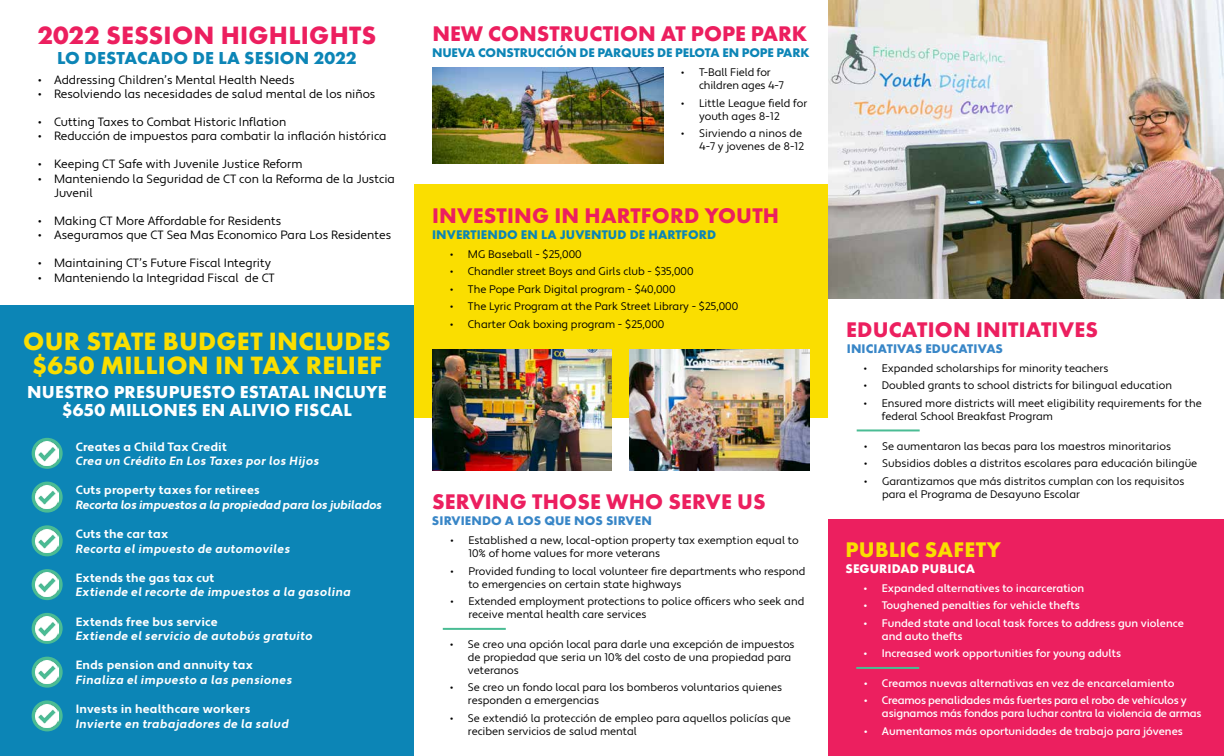
<style>
.page{position:relative;width:1224px;height:756px;background:#fff}
.page>*{position:absolute;margin:0;border:0;box-sizing:border-box;transform-origin:0 0}
.t1{font:700 26px/24px "Futura PT";letter-spacing:.01em;color:#fade00;text-align:center}
.t2{font:700 26px "Futura PT";letter-spacing:.01em;color:#ec1f5f}
.t3{font:700 22px "Futura PT";letter-spacing:.01em;color:#ec1f5f}
.t4{font:700 22px "Futura PT";letter-spacing:.01em;color:#fade00}
.t5{font:700 18px/18px "Futura PT";letter-spacing:.01em;color:#fff;text-align:center}
.t6{font:700 18px "Futura PT";letter-spacing:.01em;color:#0c85b6}
.t7{font:700 13px "Futura PT";letter-spacing:.01em;color:#3886c7}
.t8{font:700 13px "Futura PT";letter-spacing:-.01em;color:#0c85b6}
.t9{font:700 13px "Futura PT";letter-spacing:.01em;color:#0c85b6}
.t10{font:700 13px "Futura PT";letter-spacing:.01em;color:#fff}
.t11{font:12px/14.4px "Apertura";color:#000}
.t12{font:12px "Apertura Bold Obliq";letter-spacing:.02em;color:#fff}
.t13{font:700 12px "Apertura";letter-spacing:.02em;color:#fff}
.t14{font:12px "Apertura Bold Obliq";letter-spacing:-.02em;color:#fff}
.t15{font:11px/13px "Apertura";color:#000}
.t16{font:500 11px/13px "Apertura";color:#fff}
.t17{font:500 11px/13px "Apertura";letter-spacing:-.02em;color:#fff}
</style>
<div class="page">
<div style="left:0;top:305px;width:414px;height:451px;background:#0c85b6"></div>
<div style="left:414px;top:185px;width:414px;height:233px;background:#fade00"></div>
<div style="left:828px;top:519px;width:396px;height:237px;background:#ec1f5f"></div>
<img style="left:828px;top:0;width:396px;height:299px">
<img style="left:432px;top:68px;width:231px;height:95px">
<svg style="left:32px;top:438px;width:31px;height:31px"></svg>
<img style="left:35px;top:442px;width:24px;height:23px">
<div style="left:32px;top:482px;width:31px;height:31px;background:#4abc94;border-radius:50%"></div>
<img style="left:35px;top:485px;width:24px;height:24px">
<div style="left:32px;top:525px;width:31px;height:31px;background:#4abc94;border-radius:50%"></div>
<img style="left:35px;top:529px;width:24px;height:24px">
<svg style="left:32px;top:569px;width:31px;height:31px"></svg>
<img style="left:35px;top:573px;width:24px;height:23px">
<svg style="left:32px;top:613px;width:31px;height:31px"></svg>
<img style="left:35px;top:617px;width:24px;height:23px">
<div style="left:32px;top:657px;width:31px;height:31px;background:#4abc94;border-radius:50%"></div>
<img style="left:35px;top:660px;width:24px;height:24px">
<div style="left:32px;top:700px;width:31px;height:31px;background:#4abc94;border-radius:50%"></div>
<img style="left:35px;top:704px;width:24px;height:24px">
<img style="left:432px;top:349px;width:180px;height:122px">
<img style="left:630px;top:349px;width:180px;height:122px">
<hr style="left:856px;top:667px;width:63px;height:2px;background:#4abc94">
<hr style="left:857px;top:429px;width:63px;height:2px;background:#4abc94">
<hr style="left:443px;top:628px;width:63px;height:2px;background:#4abc94">
<h1 class="t2" style="left:37px;top:19px;width:341px">2022 SESSION HIGHLIGHTS</h1>
<h2 class="t3" style="left:432px;top:20px;width:376px">NEW CONSTRUCTION AT POPE PARK</h2>
<h3 class="t6" style="left:57px;top:46px;width:301px">LO DESTACADO DE LA SESION 2022</h3>
<p class="t8" style="left:432px;top:44px;width:379px">NUEVA CONSTRUCCIÓN DE PARQUES DE PELOTA EN POPE PARK</p>
<p class="t15" style="left:699px;top:66px;width:86px;text-indent:-18px">• T-Ball Field for children ages 4-7</p>
<p class="t15" style="left:699px;top:97px;width:110px;text-indent:-18px">• Little League field for youth ages 8-12</p>
<p class="t15" style="left:681px;top:127px;width:125px;text-align:right">• Sirviendo a ninos de<br>4-7 y jovenes de 8-12</p>
<p class="t11" style="left:38px;top:73px;width:258px">• Addressing Children’s Mental Health Needs</p>
<p class="t11" style="left:38px;top:87px;width:339px">• Resolviendo las necesidades de salud mental de los niños</p>
<p class="t11" style="left:38px;top:115px;width:250px">• Cutting Taxes to Combat Historic Inflation</p>
<p class="t11" style="left:38px;top:130px;width:350px">• Reducción de impuestos para combatir la inflación histórica</p>
<p class="t11" style="left:38px;top:157px;width:266px">• Keeping CT Safe with Juvenile Justice Reform</p>
<p class="t11" style="left:54px;top:172px;width:343px;text-indent:-16px">• Manteniendo la Seguridad de CT con la Reforma de la Justcia<br>Juvenil</p>
<p class="t11" style="left:38px;top:214px;width:244px">• Making CT More Affordable for Residents</p>
<p class="t11" style="left:38px;top:229px;width:354px">• Aseguramos que CT Sea Mas Economico Para Los Residentes</p>
<p class="t11" style="left:38px;top:256px;width:234px">• Maintaining CT’s Future Fiscal Integrity</p>
<p class="t11" style="left:38px;top:271px;width:238px">• Manteniendo la Integridad Fiscal de CT</p>
<h2 class="t3" style="left:432px;top:202px;width:349px">INVESTING IN HARTFORD YOUTH</h2>
<p class="t9" style="left:432px;top:226px;width:286px">INVERTIENDO EN LA JUVENTUD DE HARTFORD</p>
<p class="t15" style="left:450px;top:248px;width:133px">• MG Baseball - $25,000</p>
<p class="t15" style="left:450px;top:265px;width:245px">• Chandler street Boys and Girls club - $35,000</p>
<p class="t15" style="left:450px;top:283px;width:227px">• The Pope Park Digital program - $40,000</p>
<p class="t15" style="left:450px;top:300px;width:290px">• The Lyric Program at the Park Street Library - $25,000</p>
<p class="t15" style="left:450px;top:318px;width:216px">• Charter Oak boxing program - $25,000</p>
<h1 class="t1" style="left:23px;top:328px;width:369px">OUR STATE BUDGET INCLUDES $650 MILLION IN TAX RELIEF</h1>
<h3 class="t5" style="left:27px;top:383px;width:361px">NUESTRO PRESUPUESTO ESTATAL INCLUYE $650 MILLONES EN ALIVIO FISCAL</h3>
<p class="t13" style="left:76px;top:439px;width:153px">Creates a Child Tax Credit</p>
<p class="t12" style="left:76px;top:454px;width:245px">Crea un Crédito En Los Taxes por los Hijos</p>
<p class="t13" style="left:76px;top:483px;width:186px">Cuts property taxes for retirees</p>
<p class="t14" style="left:76px;top:497px;width:308px">Recorta los impuestos a la propiedad para los jubilados</p>
<p class="t13" style="left:76px;top:527px;width:94px">Cuts the car tax</p>
<p class="t12" style="left:76px;top:541px;width:216px">Recorta el impuesto de automoviles</p>
<p class="t13" style="left:76px;top:571px;width:140px">Extends the gas tax cut</p>
<p class="t12" style="left:76px;top:585px;width:277px">Extiende el recorte de impuestos a la gasolina</p>
<p class="t13" style="left:76px;top:614px;width:144px">Extends free bus service</p>
<p class="t12" style="left:76px;top:629px;width:239px">Extiende el servicio de autobús gratuito</p>
<p class="t13" style="left:76px;top:658px;width:179px">Ends pension and annuity tax</p>
<p class="t12" style="left:76px;top:672px;width:218px">Finaliza el impuesto a las pensiones</p>
<p class="t13" style="left:76px;top:702px;width:176px">Invests in healthcare workers</p>
<p class="t12" style="left:76px;top:716px;width:214px">Invierte en trabajadores de la salud</p>
<h2 class="t3" style="left:432px;top:488px;width:335px">SERVING THOSE WHO SERVE US</h2>
<p class="t7" style="left:432px;top:512px;width:221px">SIRVIENDO A LOS QUE NOS SIRVEN</p>
<p class="t15" style="left:468px;top:534px;width:332px;text-indent:-18px">• Established a new, local-option property tax exemption equal to<br>10% of home values for more veterans</p>
<p class="t15" style="left:468px;top:565px;width:339px;text-indent:-18px">• Provided funding to local volunteer fire departments who respond to emergencies on certain state highways</p>
<p class="t15" style="left:468px;top:595px;width:337px;text-indent:-18px">• Extended employment protections to police officers who seek and receive mental health care services</p>
<p class="t15" style="left:468px;top:638px;width:328px;text-indent:-18px">• Se creo una opción local para darle una excepción de impuestos de propiedad que seria un 10% del costo de una propiedad para veteranos</p>
<p class="t15" style="left:468px;top:682px;width:316px;text-indent:-18px">• Se creo un fondo local para los bomberos voluntarios quienes responden a emergencias</p>
<p class="t15" style="left:468px;top:712px;width:325px;text-indent:-18px">• Se extendió la protección de empleo para aquellos policías que reciben servicios de salud mental</p>
<h2 class="t3" style="left:846px;top:316px;width:253px">EDUCATION INITIATIVES</h2>
<p class="t7" style="left:847px;top:340px;width:157px">INICIATIVAS EDUCATIVAS</p>
<p class="t15" style="left:864px;top:362px;width:246px">• Expanded scholarships for minority teachers</p>
<p class="t15" style="left:864px;top:379px;width:310px">• Doubled grants to school districts for bilingual education</p>
<p class="t15" style="left:882px;top:397px;width:321px;text-indent:-18px">• Ensured more districts will meet eligibility requirements for the federal School Breakfast Program</p>
<p class="t15" style="left:864px;top:440px;width:309px">• Se aumentaron las becas para los maestros minoritarios</p>
<p class="t15" style="left:864px;top:457px;width:335px">• Subsidios dobles a distritos escolares para educación bilingüe</p>
<p class="t15" style="left:882px;top:475px;width:304px;text-indent:-18px">• Garantizamos que más distritos cumplan con los requisitos para el Programa de Desayuno Escolar</p>
<h2 class="t4" style="left:846px;top:536px;width:157px">PUBLIC SAFETY</h2>
<p class="t10" style="left:846px;top:560px;width:131px">SEGURIDAD PUBLICA</p>
<p class="t16" style="left:864px;top:582px;width:222px">• Expanded alternatives to incarceration</p>
<p class="t16" style="left:864px;top:599px;width:218px">• Toughened penalties for vehicle thefts</p>
<p class="t16" style="left:882px;top:617px;width:304px;text-indent:-18px">• Funded state and local task forces to address gun violence and auto thefts</p>
<p class="t16" style="left:864px;top:647px;width:259px">• Increased work opportunities for young adults</p>
<p class="t16" style="left:864px;top:677px;width:312px">• Creamos nuevas alternativas en vez de encarcelamiento</p>
<p class="t17" style="left:882px;top:695px;width:321px;text-indent:-18px">• Creamos penalidades más fuertes para el robo de vehículos y asignamos más fondos para luchar contra la violencia de armas</p>
<p class="t16" style="left:864px;top:725px;width:321px">• Aumentamos más oportunidades de trabajo para jóvenes</p>
</div>
